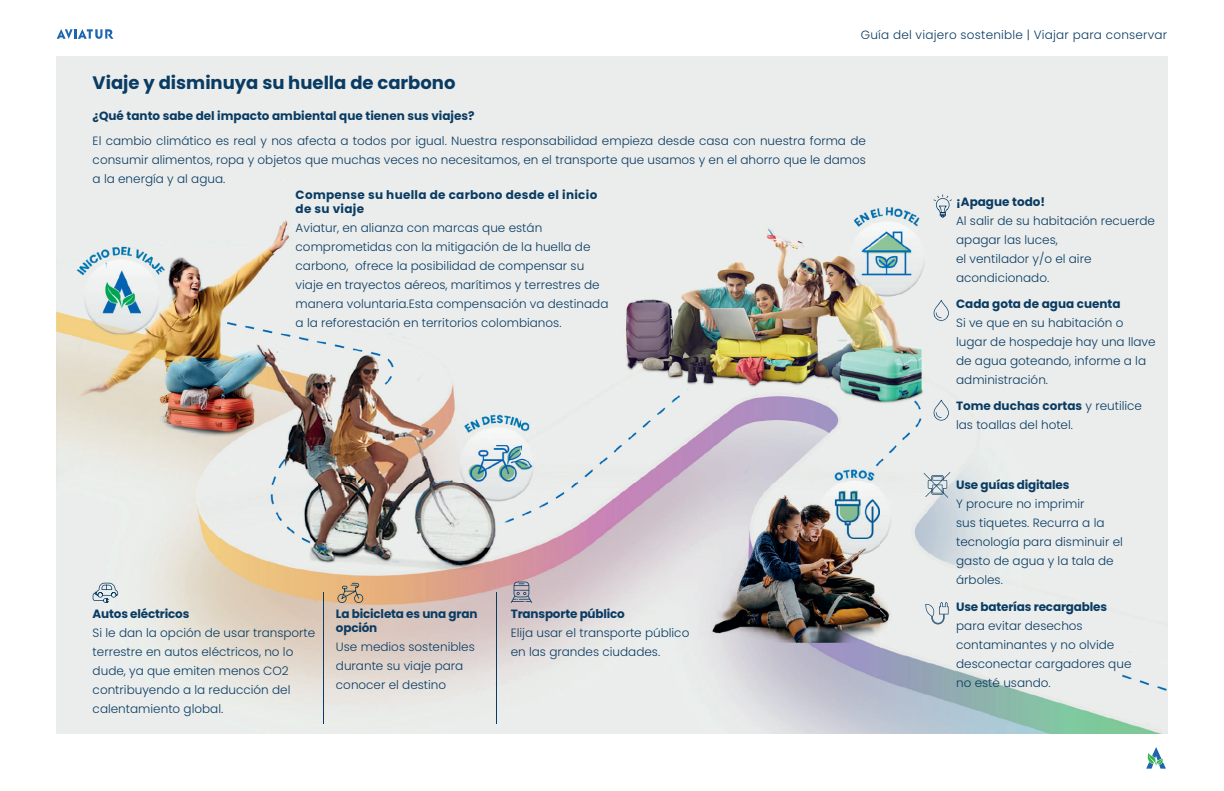
<style>
.page{position:relative;width:1224px;height:791px;background:#fff}
.page>*{position:absolute;margin:0;border:0;box-sizing:border-box;transform-origin:0 0}
.t1{font:700 18px "Poppins";color:#0a3c63}
.t2{font:300 12px/19px "Poppins";color:#0a3c63}
.t3{font:700 12px/14.4px "Poppins";color:#0a3c63}
.t4{font:700 12px/14.4px "Poppins";letter-spacing:.025em;color:#0a3c63}
.t5{font:300 12px "Poppins";letter-spacing:.02em;color:#0a3c63}
.s1{font-weight:700}
</style>
<div class="page">
<img style="left:57px;top:57px;width:1110px;height:677px">
<svg style="left:934px;top:194px;width:18px;height:24px"></svg>
<svg style="left:934px;top:300px;width:15px;height:21px"></svg>
<svg style="left:934px;top:400px;width:15px;height:21px"></svg>
<svg style="left:337px;top:583px;width:26px;height:20px"></svg>
<svg style="left:93px;top:583px;width:25px;height:20px"></svg>
<svg style="left:511px;top:582px;width:21px;height:21px"></svg>
<svg style="left:925px;top:602px;width:24px;height:22px"></svg>
<svg style="left:924px;top:472px;width:26px;height:26px"></svg>
<svg style="left:57px;top:29px;width:57px;height:10px"></svg>
<svg style="left:1146px;top:747px;width:20px;height:22px"></svg>
<hr style="left:324px;top:592px;width:1px;height:132px;background:#0a3c63">
<hr style="left:496px;top:592px;width:1px;height:132px;background:#0a3c63">
<p class="t5" style="left:861px;top:28px;width:308px">Guía del viajero sostenible | Viajar para conservar</p>
<h1 class="t1" style="left:93px;top:72px;width:364px">Viaje y disminuya su huella de carbono</h1>
<p class="t3" style="left:93px;top:109px;width:384px">¿Qué tanto sabe del impacto ambiental que tienen sus viajes?</p>
<p class="t2" style="left:93px;top:132px;width:775px;text-align:justify">El cambio climático es real y nos afecta a todos por igual. Nuestra responsabilidad empieza desde casa con nuestra forma de consumir alimentos, ropa y objetos que muchas veces no necesitamos, en el transporte que usamos y en el ahorro que le damos a la energía y al agua.</p>
<p class="t4" style="left:296px;top:188px;width:303px">Compense su huella de carbono desde el inicio de su viaje</p>
<p class="t2" style="left:296px;top:219px;width:314px">Aviatur, en alianza con marcas que están comprometidas con la mitigación de la huella de carbono, ofrece la posibilidad de compensar su viaje en trayectos aéreos, marítimos y terrestres de manera voluntaria.Esta compensación va destinada a la reforestación en territorios colombianos.</p>
<p class="t3" style="left:93px;top:607px;width:98px">Autos eléctricos</p>
<p class="t2" style="left:93px;top:623px;width:224px">Si le dan la opción de usar transporte terrestre en autos eléctricos, no lo dude, ya que emiten menos CO2 contribuyendo a la reducción del calentamiento global.</p>
<p class="t3" style="left:336px;top:607px;width:143px">La bicicleta es una gran opción</p>
<p class="t2" style="left:336px;top:638px;width:140px">Use medios sostenibles durante su viaje para conocer el destino</p>
<p class="t3" style="left:511px;top:606px;width:116px">Transporte público</p>
<p class="t2" style="left:511px;top:623px;width:180px">Elija usar el transporte público en las grandes ciudades.</p>
<p class="t3" style="left:956px;top:195px;width:91px">¡Apague todo!</p>
<p class="t2" style="left:956px;top:212px;width:200px">Al salir de su habitación recuerde apagar las luces,<br>el ventilador y/o el aire acondicionado.</p>
<p class="t3" style="left:956px;top:297px;width:166px">Cada gota de agua cuenta</p>
<p class="t2" style="left:956px;top:314px;width:201px">Si ve que en su habitación o lugar de hospedaje hay una llave de agua goteando, informe a la administración.</p>
<p class="t2" style="left:956px;top:397px;width:187px"><span class="s1">Tome duchas cortas</span> y reutilice las toallas del hotel.</p>
<p class="t3" style="left:956px;top:477px;width:115px">Use guías digitales</p>
<p class="t2" style="left:956px;top:494px;width:168px">Y procure no imprimir<br>sus tiquetes. Recurra a la tecnología para disminuir el gasto de agua y la tala de árboles.</p>
<p class="t3" style="left:956px;top:599px;width:153px">Use baterías recargables</p>
<p class="t2" style="left:956px;top:616px;width:177px">para evitar desechos contaminantes y no olvide desconectar cargadores que no esté usando.</p>
</div>
